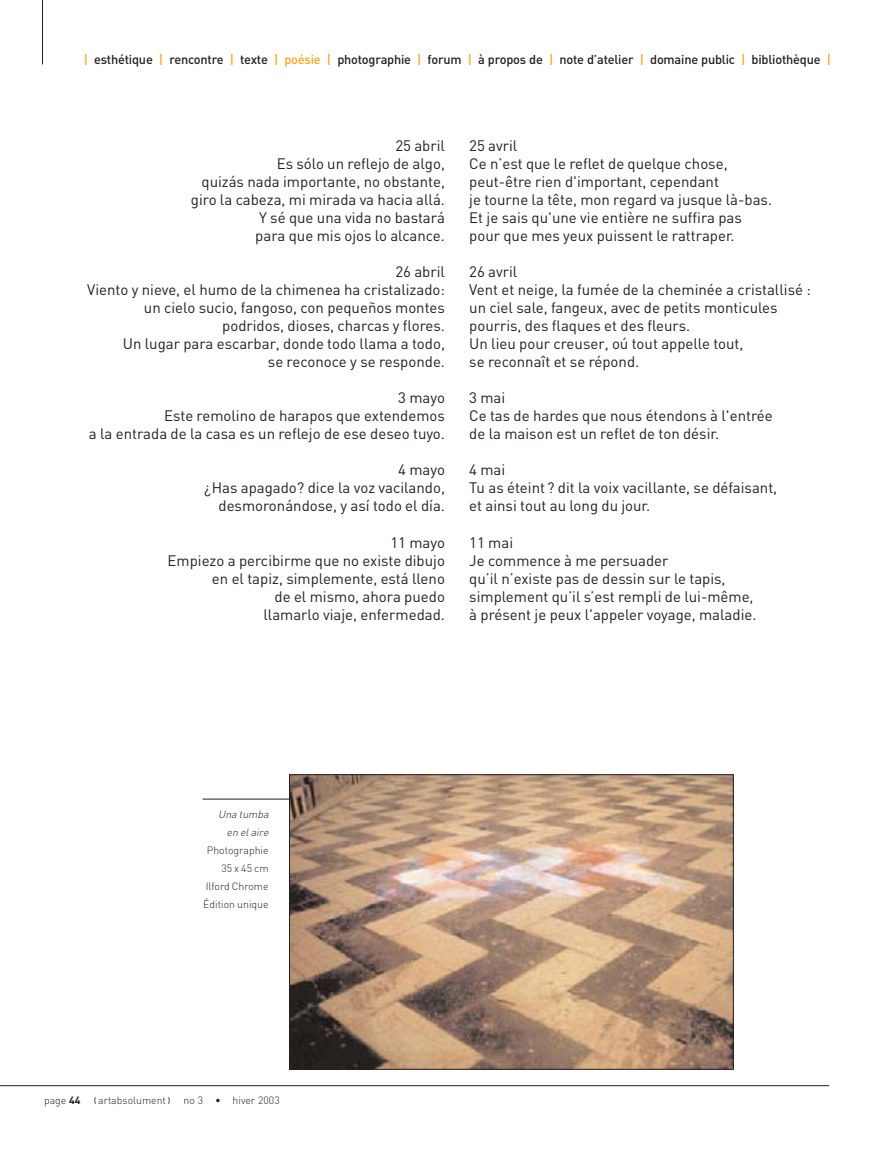
<style>
.page{position:relative;width:893px;height:1149px;background:#fff}
.page>*{position:absolute;margin:0;border:0;box-sizing:border-box;transform-origin:0 0}
.t1{font:15px/18px "DIN";color:#231f20;text-align:right}
.t2{font:500 12.75px "DIN";letter-spacing:-.015em;color:#231f20}
.t3{font:300 10.5px/18px "DIN";color:#231f20;text-align:right}
.t4{font:italic 300 10.5px/18px "DIN";color:#231f20;text-align:right}
.s1{color:#faa61a}
.s2{font-weight:700}
.s3{font-family:"Isonorm 3098 Monospaced";font-weight:400}
</style>
<div class="page">
<hr style="left:42px;top:1px;width:1px;height:63px;background:#231f20">
<hr style="left:0;top:1085px;width:829px;height:1px;background:#231f20">
<hr style="left:203px;top:798px;width:231px;height:1px;background:#231f20">
<img style="left:291px;top:776px;width:440px;height:291px">
<div style="left:289px;top:774px;width:444px;height:295px;border:1px solid #231f20"></div>
<p class="t2" style="left:84px;top:55px;width:749px"><span class="s1">|</span> esthétique <span class="s1">|</span> rencontre <span class="s1">|</span> texte <span class="s1">| poésie |</span> photographie <span class="s1">|</span> forum <span class="s1">|</span> à propos de <span class="s1">|</span> note d’atelier <span class="s1">|</span> domaine public <span class="s1">|</span> bibliothèque <span class="s1">|</span></p>
<p class="t1" style="left:191px;top:138px;width:256px">25 abril<br>Es sólo un reflejo de algo,<br>quizás nada importante, no obstante, giro la cabeza, mi mirada va hacia allá.<br>Y sé que una vida no bastará<br>para que mis ojos lo alcance.</p>
<p class="t1" style="left:87px;top:264px;width:359px">26 abril<br>Viento y nieve, el humo de la chimenea ha cristalizado: un cielo sucio, fangoso, con pequeños montes podridos, dioses, charcas y flores.<br>Un lugar para escarbar, donde todo llama a todo,<br>se reconoce y se responde.</p>
<p class="t1" style="left:89px;top:390px;width:358px">3 mayo<br>Este remolino de harapos que extendemos<br>a la entrada de la casa es un reflejo de ese deseo tuyo.</p>
<p class="t1" style="left:204px;top:462px;width:242px">4 mayo<br>¿Has apagado? dice la voz vacilando, desmoronándose, y así todo el día.</p>
<p class="t1" style="left:168px;top:534px;width:279px">11 mayo<br>Empiezo a percibirme que no existe dibujo en el tapiz, simplemente, está lleno<br>de el mismo, ahora puedo<br>llamarlo viaje, enfermedad.</p>
<p class="t1" style="left:469px;top:138px;width:304px;text-align:left">25 avril<br>Ce n’est que le reflet de quelque chose, peut-être rien d'important, cependant<br>je tourne la tête, mon regard va jusque là-bas.<br>Et je sais qu'une vie entière ne suffira pas pour que mes yeux puissent le rattraper.</p>
<p class="t1" style="left:469px;top:264px;width:343px;text-align:left">26 avril<br>Vent et neige, la fumée de la cheminée a cristallisé : un ciel sale, fangeux, avec de petits monticules pourris, des flaques et des fleurs.<br>Un lieu pour creuser, oú tout appelle tout,<br>se reconnaît et se répond.</p>
<p class="t1" style="left:469px;top:390px;width:305px;text-align:left">3 mai<br>Ce tas de hardes que nous étendons à l'entrée de la maison est un reflet de ton désir.</p>
<p class="t1" style="left:469px;top:462px;width:309px;text-align:left">4 mai<br>Tu as éteint ? dit la voix vacillante, se défaisant, et ainsi tout au long du jour.</p>
<p class="t1" style="left:469px;top:534px;width:289px;text-align:left">11 mai<br>Je commence à me persuader<br>qu’il n’existe pas de dessin sur le tapis, simplement qu’il s’est rempli de lui-même, à présent je peux l'appeler voyage, maladie.</p>
<p class="t4" style="left:218px;top:806px;width:54px">Una tumba en elaire</p>
<p class="t3" style="left:203px;top:842px;width:67px">Photographie<br>35 x 45 cm<br>Ilford Chrome<br>Édition unique</p>
<p class="t3" style="left:44px;top:1092px;width:237px">page <span class="s2">44</span> <span class="s3">(</span>artabsolument<span class="s3">)</span> no 3 • hiver 2003</p>
</div>
